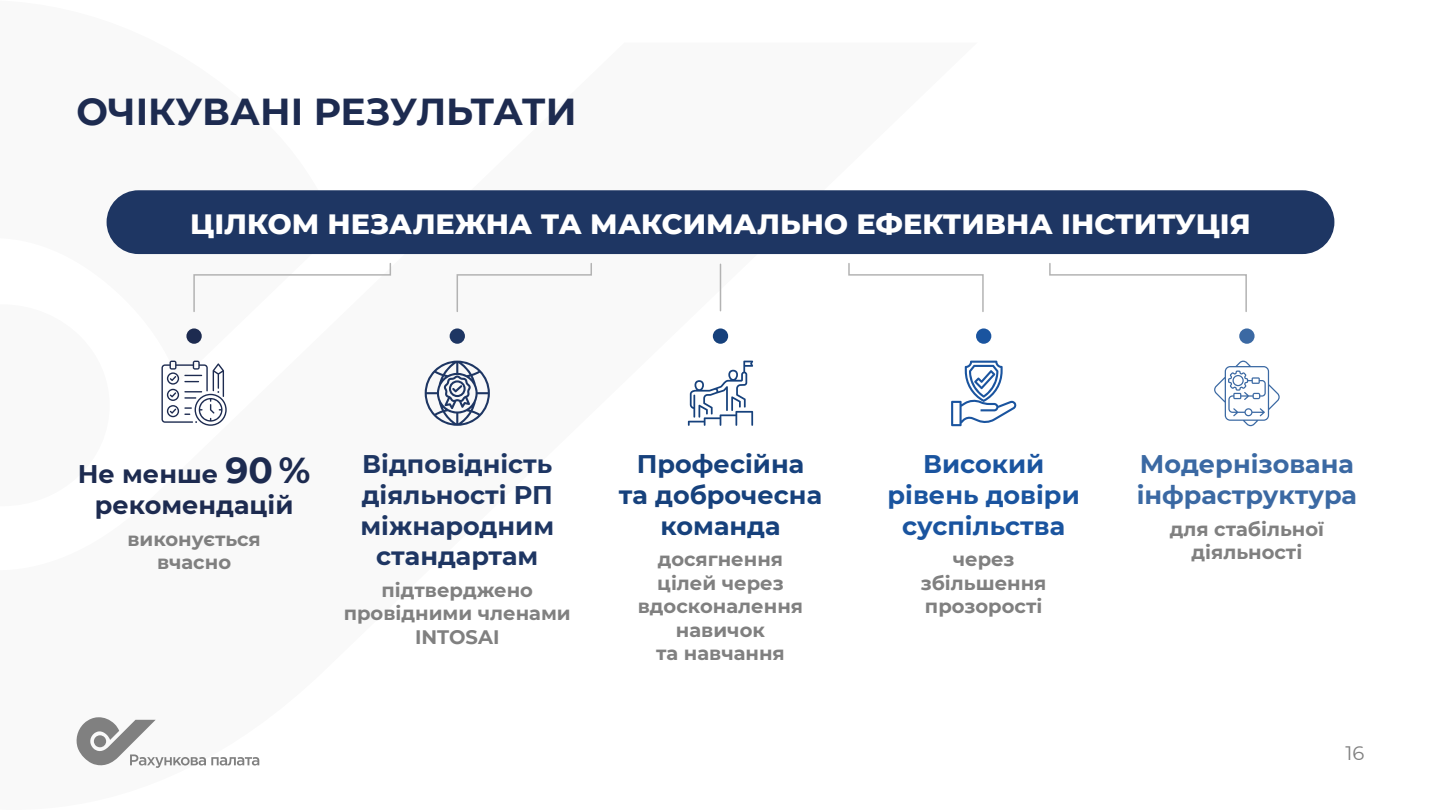
<style>
.page{position:relative;width:1441px;height:810px;background:#fff}
.page>*{position:absolute;margin:0;border:0;box-sizing:border-box;transform-origin:0 0}
.t1{font:700 37.5px "Montserrat";letter-spacing:-.01em;color:#1d2b50}
.t2{font:800 28.5px "Montserrat";color:#fff}
.t3{font:700 25.5px/30.6px "Montserrat";color:#1e3663;text-align:center}
.t4{font:700 25.5px/30.6px "Montserrat";color:#1a549f;text-align:center}
.t5{font:700 25.5px/30.6px "Montserrat";color:#16417c;text-align:center}
.t6{font:700 25.5px/30.6px "Montserrat";color:#3b69a3}
.t7{font:700 25.5px/30.6px "Montserrat";color:#1d2b50;text-align:center}
.t8{font:700 19.5px/23.4px "Montserrat";color:#808080;text-align:center}
.t9{font:19.5px "Montserrat";color:#808080}
.s1{font-size:36px}
</style>
<div class="page">
<svg style="left:76px;top:717px;width:183px;height:51px"></svg>
<div style="left:712px;top:328px;width:16px;height:16px;background:#16417c;border-radius:50%"></div>
<div style="left:449px;top:328px;width:16px;height:16px;background:#1e3663;border-radius:50%"></div>
<svg style="left:975px;top:328px;width:16px;height:16px"></svg>
<div style="left:186px;top:328px;width:16px;height:16px;background:#1d2b50;border-radius:50%"></div>
<div style="left:1239px;top:328px;width:15px;height:16px;background:#3b69a3;border-radius:50%"></div>
<hr style="left:719px;top:264px;width:2px;height:47px;background:#b3b3b3">
<div style="left:107px;top:190px;width:1227px;height:64px;background:#1e3663;border-radius:32px"></div>
<svg style="left:161px;top:361px;width:66px;height:65px"></svg>
<svg style="left:424px;top:361px;width:66px;height:65px"></svg>
<svg style="left:687px;top:361px;width:66px;height:65px"></svg>
<svg style="left:951px;top:361px;width:65px;height:65px"></svg>
<svg style="left:1214px;top:361px;width:65px;height:65px"></svg>
<svg style="left:193px;top:263px;width:199px;height:49px"></svg>
<svg style="left:456px;top:262px;width:136px;height:51px"></svg>
<svg style="left:848px;top:263px;width:136px;height:49px"></svg>
<svg style="left:1049px;top:263px;width:198px;height:49px"></svg>
<h1 class="t1" style="left:77px;top:84px;width:501px">ОЧІКУВАНІ РЕЗУЛЬТАТИ</h1>
<h2 class="t2" style="left:190px;top:203px;width:1061px">ЦІЛКОМ НЕЗАЛЕЖНА ТА МАКСИМАЛЬНО ЕФЕКТИВНА ІНСТИТУЦІЯ</h2>
<h3 class="t7" style="left:78px;top:458px;width:234px">Не менше <span class="s1">90 % </span>рекомендацій</h3>
<p class="t8" style="left:127px;top:526px;width:135px">виконується вчасно</p>
<h3 class="t3" style="left:360px;top:448px;width:195px">Відповідність діяльності РП міжнародним стандартам</h3>
<p class="t8" style="left:344px;top:577px;width:228px">підтверджено провідними членами<br>INTOSAI</p>
<h3 class="t5" style="left:619px;top:448px;width:205px">Професійна<br>та доброчесна команда</h3>
<p class="t8" style="left:637px;top:547px;width:167px">досягнення цілей через вдосконалення навичок<br>та навчання</p>
<h3 class="t4" style="left:887px;top:448px;width:194px">Високий рівень довіри суспільства</h3>
<p class="t8" style="left:920px;top:547px;width:127px">через збільшення прозорості</p>
<h3 class="t6" style="left:1136px;top:448px;width:222px">Модернізована інфраструктура</h3>
<p class="t8" style="left:1169px;top:516px;width:156px">для стабільної діяльності</p>
<p class="t9" style="left:1345px;top:739px;width:20px">16</p>
</div>
